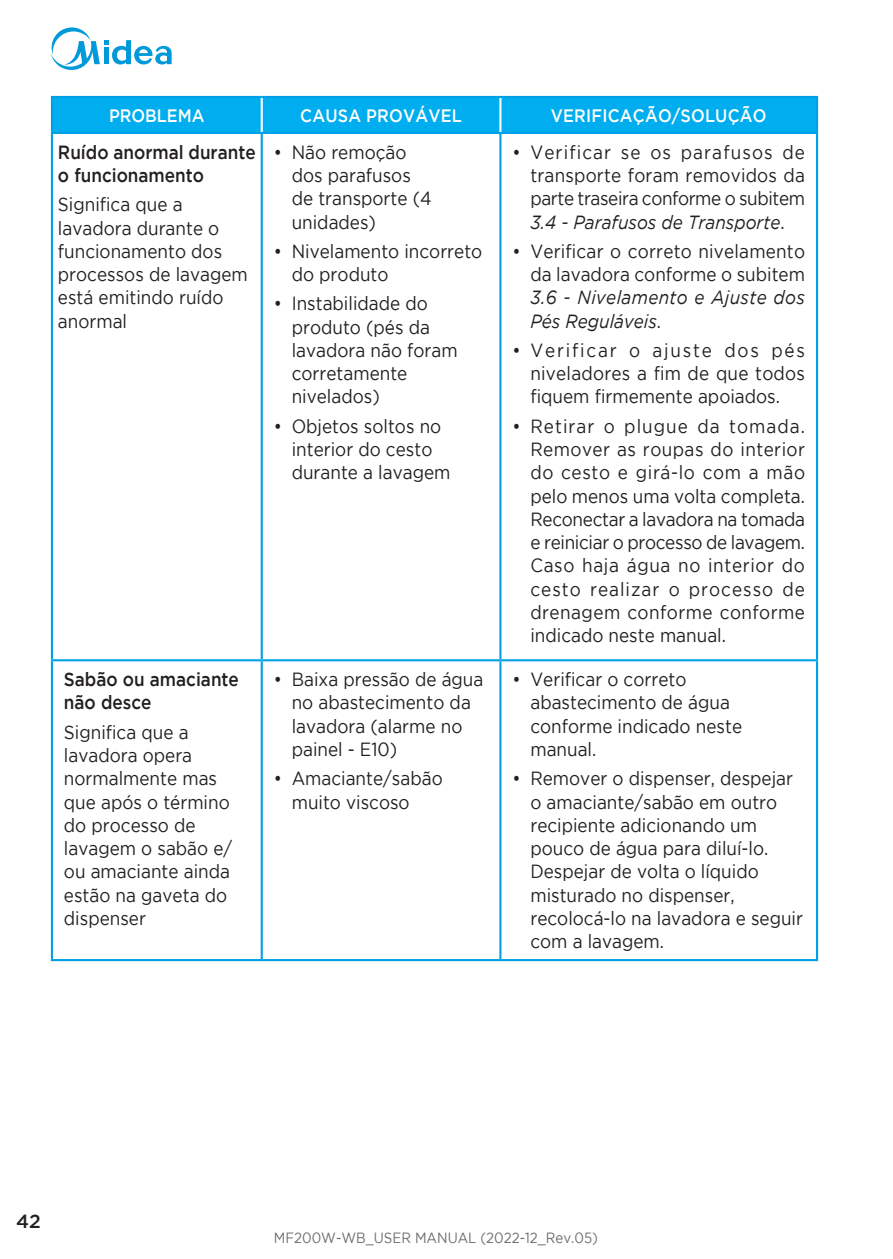
<style>
.page{position:relative;width:893px;height:1259px;background:#fff}
.page>*{position:absolute;margin:0;border:0;box-sizing:border-box;transform-origin:0 0}
.t1{font:18.9px/23.4px "Gotham";color:#231f20;scale:.9 1}
.t2{font:500 18.9px/23.4px "Gotham";color:#231f20;scale:.9 1}
.t3{font:italic 18.9px/23.4px "Gotham";letter-spacing:.02em;color:#231f20;scale:.9 1}
.t4{font:500 18.9px "Gotham";color:#231f20}
.t5{font:500 18px "Gotham";letter-spacing:.015em;color:#fff;scale:.9 1}
.t6{font:14.7px "Gotham";color:#6c6d70;scale:.9 1}
.s1{font-style:italic}
.s2{font-style:normal}
</style>
<div class="page">
<svg style="left:51px;top:27px;width:121px;height:43px"></svg>
<div style="left:53px;top:98px;width:763px;height:34px;background:#00aeef"></div>
<hr style="left:51px;top:134px;width:2px;height:525px;background:#00a1e4">
<hr style="left:261px;top:134px;width:2px;height:525px;background:#00a1e4">
<hr style="left:499px;top:134px;width:2px;height:525px;background:#00a1e4">
<hr style="left:816px;top:134px;width:2px;height:525px;background:#00a1e4">
<hr style="left:51px;top:659px;width:211px;height:2px;background:#00a1e4">
<hr style="left:51px;top:661px;width:2px;height:298px;background:#00a1e4">
<hr style="left:262px;top:659px;width:238px;height:2px;background:#00a1e4">
<hr style="left:261px;top:661px;width:2px;height:298px;background:#00a1e4">
<hr style="left:500px;top:659px;width:318px;height:2px;background:#00a1e4">
<hr style="left:499px;top:661px;width:2px;height:298px;background:#00a1e4">
<hr style="left:816px;top:661px;width:2px;height:298px;background:#00a1e4">
<hr style="left:51px;top:959px;width:767px;height:2px;background:#00a1e4">
<hr style="left:51px;top:96px;width:211px;height:2px;background:#00a1e4">
<hr style="left:51px;top:98px;width:2px;height:34px;background:#00a1e4">
<hr style="left:262px;top:96px;width:556px;height:2px;background:#00a1e4">
<hr style="left:816px;top:98px;width:2px;height:34px;background:#00a1e4">
<hr style="left:51px;top:132px;width:767px;height:2px;background:#00a1e4">
<hr style="left:261px;top:98px;width:2px;height:34px;background:#fff">
<hr style="left:499px;top:98px;width:2px;height:34px;background:#fff">
<p class="t5" style="left:109px;top:108px;width:108px">PROBLEMA</p>
<p class="t5" style="left:300px;top:108px;width:181px">CAUSA PROVÁVEL</p>
<p class="t5" style="left:551px;top:108px;width:241px">VERIFICAÇÃO/SOLUÇÃO</p>
<p class="t2" style="left:58px;top:142px;width:221px">Ruído anormal durante o funcionamento</p>
<p class="t1" style="left:58px;top:194px;width:213px">Significa que a lavadora durante o funcionamento dos processos de lavagem está emitindo ruído anormal</p>
<p class="t1" style="left:530px;top:142px;width:307px;text-align:justify;text-indent:-18px">• Verificar se os parafusos de transporte foram removidos da parte traseira conforme o subitem <span class="s1">3.4 - Parafusos de Transporte</span>.</p>
<p class="t1" style="left:512px;top:241px;width:327px;text-align:right">• Verificar o correto nivelamento da lavadora conforme o subitem</p>
<p class="t3" style="left:530px;top:288px;width:307px">3.6 - Nivelamento e Ajuste dos<br>Pés Reguláveis<span class="s2">.</span></p>
<p class="t1" style="left:530px;top:340px;width:307px;text-align:justify;text-indent:-18px">• Verificar o ajuste dos pés niveladores a fim de que todos fiquem firmemente apoiados.</p>
<p class="t1" style="left:530px;top:416px;width:307px;text-align:justify;text-indent:-18px">• Retirar o plugue da tomada.<br>Remover as roupas do interior do cesto e girá-lo com a mão pelo menos uma volta completa.<br>Reconectar a lavadora na tomada e reiniciar o processo de lavagem.<br>Caso haja água no interior do cesto realizar o processo de drenagem conforme conforme indicado neste manual.</p>
<p class="t1" style="left:292px;top:142px;width:157px;text-indent:-18px">• Não remoção dos parafusos de transporte (4 unidades)</p>
<p class="t1" style="left:292px;top:241px;width:213px;text-indent:-18px">• Nivelamento incorreto do produto</p>
<p class="t1" style="left:292px;top:293px;width:186px;text-indent:-18px">• Instabilidade do produto (pés da lavadora não foram corretamente nivelados)</p>
<p class="t1" style="left:292px;top:416px;width:178px;text-indent:-18px">• Objetos soltos no interior do cesto durante a lavagem</p>
<p class="t2" style="left:64px;top:669px;width:196px">Sabão ou amaciante não desce</p>
<p class="t1" style="left:64px;top:721px;width:188px">Significa que a lavadora opera normalmente mas que após o término do processo de lavagem o sabão e/ ou amaciante ainda estão na gaveta do dispenser</p>
<p class="t1" style="left:292px;top:669px;width:214px;text-indent:-18px">• Baixa pressão de água no abastecimento da lavadora (alarme no painel - E10)</p>
<p class="t1" style="left:292px;top:768px;width:169px;text-indent:-18px">• Amaciante/sabão muito viscoso</p>
<p class="t1" style="left:530px;top:669px;width:237px;text-indent:-18px">• Verificar o correto abastecimento de água conforme indicado neste manual.</p>
<p class="t1" style="left:530px;top:768px;width:304px;text-indent:-18px">• Remover o dispenser, despejar o amaciante/sabão em outro recipiente adicionando um pouco de água para diluí-lo.<br>Despejar de volta o líquido misturado no dispenser, recolocá-lo na lavadora e seguir com a lavagem.</p>
<p class="t4" style="left:16px;top:1214px;width:26px">42</p>
<p class="t6" style="left:274px;top:1232px;width:361px">MF200W-WB_USER MANUAL (2022-12_Rev.05)</p>
</div>
